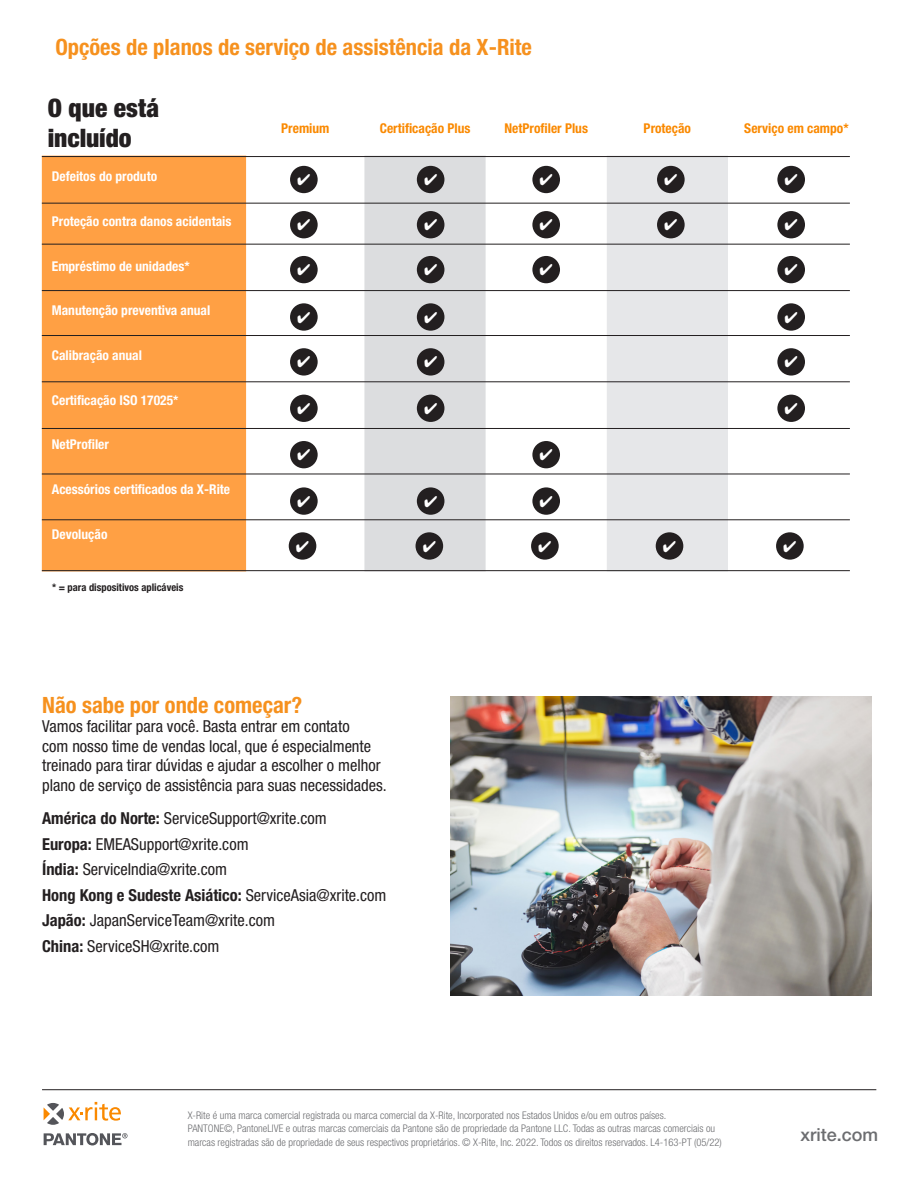
<style>
.page{position:relative;width:918px;height:1188px;background:#fff}
.page>*{position:absolute;margin:0;border:0;box-sizing:border-box;transform-origin:0 0}
.SellSheet-H1__title{font:900 condensed 25.5px/30.6px "Helvetica Neue";letter-spacing:-.005em;color:#231f20}
.Bullet_Indent{font:700 condensed 22.5px "Helvetica Neue LT Pro";color:#f6911e}
.t1{font:500 18px "Helvetica Neue LT Pro";color:#6c6d70}
.SellSheet-Body{font:condensed 16.5px/19.5px "Helvetica Neue LT Std";color:#231f20}
.SellSheet-Body-2{font:700 condensed 16.5px "Helvetica Neue LT Pro";color:#231f20}
.t2{font:700 condensed 13.5px "Helvetica Neue LT Std";color:#fff}
.t3{font:700 condensed 13.5px "Helvetica Neue LT Std";color:#fa8900}
.t4{font:300 condensed 10.5px/13.5px "Helvetica Neue LT Std";color:#6c6d70}
.t5{font:700 condensed 10.5px "Helvetica Neue LT Std";color:#231f20}
.s1{font-family:"Helvetica Neue LT Pro";font-weight:700}
.s2{font-family:"Helvetica Neue LT Std";font-weight:400}
</style>
<div class="page">
<hr style="left:42px;top:1089px;width:834px;height:1px;background:#231f20">
<svg style="left:44px;top:1133px;width:84px;height:12px"></svg>
<svg style="left:44px;top:1102px;width:77px;height:23px"></svg>
<img style="left:451px;top:696px;width:421px;height:299px">
<div style="left:42px;top:157px;width:204px;height:413px;background:#ffa044"></div>
<svg style="left:246px;top:157px;width:604px;height:413px"></svg>
<div style="left:364px;top:157px;width:122px;height:413px;background:#dcdddf"></div>
<svg style="left:486px;top:157px;width:121px;height:413px"></svg>
<div style="left:607px;top:157px;width:121px;height:413px;background:#e6e7e9"></div>
<div style="left:290px;top:303px;width:28px;height:28px;background:#231f20;border-radius:50%"></div>
<div style="left:417px;top:303px;width:27px;height:28px;background:#231f20;border-radius:50%"></div>
<div style="left:290px;top:166px;width:28px;height:27px;background:#231f20;border-radius:50%"></div>
<div style="left:417px;top:166px;width:27px;height:27px;background:#231f20;border-radius:50%"></div>
<div style="left:532px;top:166px;width:28px;height:27px;background:#231f20;border-radius:50%"></div>
<div style="left:657px;top:166px;width:28px;height:27px;background:#231f20;border-radius:50%"></div>
<div style="left:290px;top:211px;width:28px;height:27px;background:#231f20;border-radius:50%"></div>
<div style="left:417px;top:211px;width:27px;height:27px;background:#231f20;border-radius:50%"></div>
<div style="left:532px;top:211px;width:28px;height:27px;background:#231f20;border-radius:50%"></div>
<div style="left:657px;top:211px;width:28px;height:27px;background:#231f20;border-radius:50%"></div>
<div style="left:290px;top:256px;width:28px;height:27px;background:#231f20;border-radius:50%"></div>
<div style="left:417px;top:256px;width:27px;height:27px;background:#231f20;border-radius:50%"></div>
<div style="left:532px;top:256px;width:28px;height:27px;background:#231f20;border-radius:50%"></div>
<div style="left:290px;top:348px;width:28px;height:28px;background:#231f20;border-radius:50%"></div>
<div style="left:417px;top:348px;width:27px;height:28px;background:#231f20;border-radius:50%"></div>
<div style="left:290px;top:395px;width:28px;height:27px;background:#231f20;border-radius:50%"></div>
<div style="left:417px;top:395px;width:27px;height:27px;background:#231f20;border-radius:50%"></div>
<hr style="left:42px;top:156px;width:808px;height:1px;background:#231f20">
<hr style="left:42px;top:203px;width:808px;height:1px;background:#231f20">
<hr style="left:42px;top:290px;width:808px;height:1px;background:#231f20">
<hr style="left:42px;top:335px;width:808px;height:1px;background:#231f20">
<hr style="left:42px;top:382px;width:808px;height:1px;background:#231f20">
<hr style="left:42px;top:428px;width:808px;height:1px;background:#231f20">
<hr style="left:42px;top:244px;width:808px;height:1px;background:#231f20">
<div style="left:290px;top:441px;width:28px;height:27px;background:#231f20;border-radius:50%"></div>
<div style="left:532px;top:441px;width:28px;height:27px;background:#231f20;border-radius:50%"></div>
<hr style="left:42px;top:474px;width:808px;height:1px;background:#231f20">
<div style="left:777px;top:303px;width:28px;height:28px;background:#231f20;border-radius:50%"></div>
<div style="left:777px;top:166px;width:28px;height:27px;background:#231f20;border-radius:50%"></div>
<div style="left:777px;top:211px;width:28px;height:27px;background:#231f20;border-radius:50%"></div>
<div style="left:777px;top:256px;width:28px;height:27px;background:#231f20;border-radius:50%"></div>
<div style="left:777px;top:348px;width:28px;height:28px;background:#231f20;border-radius:50%"></div>
<div style="left:777px;top:395px;width:28px;height:27px;background:#231f20;border-radius:50%"></div>
<div style="left:290px;top:487px;width:28px;height:28px;background:#231f20;border-radius:50%"></div>
<div style="left:417px;top:487px;width:27px;height:28px;background:#231f20;border-radius:50%"></div>
<div style="left:532px;top:487px;width:28px;height:28px;background:#231f20;border-radius:50%"></div>
<div style="left:289px;top:532px;width:27px;height:28px;background:#231f20;border-radius:50%"></div>
<div style="left:416px;top:532px;width:27px;height:28px;background:#231f20;border-radius:50%"></div>
<div style="left:531px;top:532px;width:28px;height:28px;background:#231f20;border-radius:50%"></div>
<div style="left:656px;top:532px;width:27px;height:28px;background:#231f20;border-radius:50%"></div>
<div style="left:776px;top:532px;width:28px;height:28px;background:#231f20;border-radius:50%"></div>
<hr style="left:42px;top:520px;width:808px;height:1px;background:#231f20">
<hr style="left:42px;top:570px;width:808px;height:1px;background:#231f20">
<p class="Bullet_Indent" style="left:55px;top:33px;width:478px">Opções de planos de serviço de assistência da X-Rite</p>
<p class="SellSheet-H1__title" style="left:48px;top:92px;width:113px">O que está incluído</p>
<p class="t2" style="left:52px;top:168px;width:107px">Defeitos do produto</p>
<p class="t2" style="left:52px;top:213px;width:181px">Proteção contra danos acidentais</p>
<p class="t2" style="left:52px;top:258px;width:139px">Empréstimo de unidades*</p>
<p class="t2" style="left:52px;top:302px;width:160px">Manutenção preventiva anual</p>
<p class="t2" style="left:52px;top:347px;width:92px">Calibração anual</p>
<p class="t2" style="left:52px;top:392px;width:128px">Certificação ISO 17025*</p>
<p class="t2" style="left:52px;top:436px;width:59px">NetProfiler</p>
<p class="t2" style="left:52px;top:481px;width:180px">Acessórios certificados da X-Rite</p>
<p class="t2" style="left:52px;top:526px;width:57px">Devolução</p>
<p class="t5" style="left:52px;top:581px;width:133px">* = para dispositivos aplicáveis</p>
<p class="t3" style="left:281px;top:120px;width:50px">Premium</p>
<p class="t3" style="left:380px;top:120px;width:92px">Certificação Plus</p>
<p class="t3" style="left:505px;top:120px;width:85px">NetProfiler Plus</p>
<p class="t3" style="left:644px;top:120px;width:49px">Proteção</p>
<p class="t3" style="left:744px;top:120px;width:106px">Serviço em campo*</p>
<p class="Bullet_Indent" style="left:42px;top:691px;width:262px">Não sabe por onde começar?</p>
<p class="SellSheet-Body" style="left:42px;top:716px;width:346px">Vamos facilitar para você. Basta entrar em contato<br>com nosso time de vendas local, que é especialmente treinado para tirar dúvidas e ajudar a escolher o melhor plano de serviço de assistência para suas necessidades.</p>
<p class="SellSheet-Body" style="left:42px;top:809px;width:286px"><span class="s1">América do Norte:</span> ServiceSupport@xrite.com</p>
<p class="SellSheet-Body" style="left:42px;top:834px;width:208px"><span class="s1">Europa:</span> EMEASupport@xrite.com</p>
<p class="SellSheet-Body" style="left:42px;top:860px;width:187px"><span class="s1">Índia:</span> ServiceIndia@xrite.com</p>
<p class="SellSheet-Body-2" style="left:42px;top:885px;width:346px">Hong Kong e Sudeste Asiático: <span class="s2">ServiceAsia@xrite.com</span></p>
<p class="SellSheet-Body" style="left:42px;top:911px;width:234px"><span class="s1">Japão:</span> JapanServiceTeam@xrite.com</p>
<p class="SellSheet-Body" style="left:42px;top:936px;width:179px"><span class="s1">China:</span> ServiceSH@xrite.com</p>
<p class="t4" style="left:188px;top:1108px;width:480px">X-Rite é uma marca comercial registrada ou marca comercial da X-Rite, Incorporated nos Estados Unidos e/ou em outros países.</p>
<p class="t4" style="left:188px;top:1122px;width:536px">PANTONE©, PantoneLIVE e outras marcas comerciais da Pantone são de propriedade da Pantone LLC. Todas as outras marcas comerciais ou marcas registradas são de propriedade de seus respectivos proprietários. © X-Rite, Inc. 2022. Todos os direitos reservados. L4-163-PT (05/22)</p>
<p class="t1" style="left:800px;top:1124px;width:79px">xrite.com</p>
</div>
